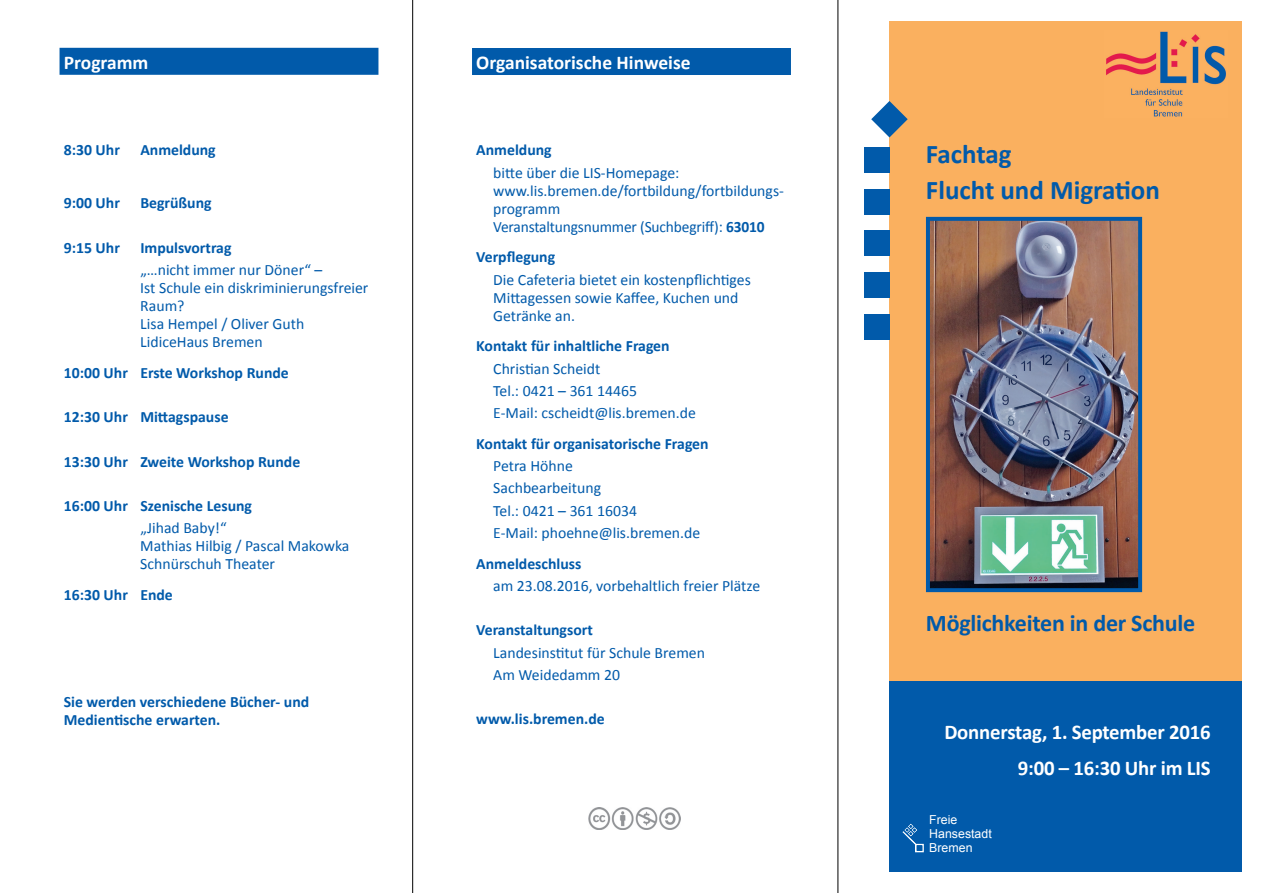
<style>
.page{position:relative;width:1263px;height:893px;background:#fff}
.page>*{position:absolute;margin:0;border:0;box-sizing:border-box;transform-origin:0 0}
.t1{font:700 27px/36px "Calibri";color:#015aaa}
.t2{font:700 24px "Calibri";letter-spacing:-.01em;color:#015aaa}
.t3{font:700 21px/36px "Calibri";letter-spacing:-.01em;color:#fff;text-align:right}
.t4{font:700 19.5px "Calibri";color:#fff}
.t5{font:15.75px/18px "Calibri";color:#015aaa}
.t6{font:700 15.75px/18px "Calibri";color:#015aaa}
.t7{font:12.3px/14.4px "Arial";color:#fff}
.s1{font-weight:700}
</style>
<div class="page">
<div style="left:889px;top:680px;width:353px;height:192px;background:#015aaa"></div>
<div style="left:889px;top:21px;width:353px;height:659px;background:#fab05f"></div>
<img style="left:902px;top:823px;width:22px;height:29px">
<svg style="left:871px;top:101px;width:37px;height:36px"></svg>
<div style="left:864px;top:147px;width:25px;height:26px;background:#015aaa"></div>
<div style="left:864px;top:189px;width:25px;height:26px;background:#015aaa"></div>
<div style="left:864px;top:230px;width:25px;height:26px;background:#015aaa"></div>
<div style="left:864px;top:272px;width:25px;height:26px;background:#015aaa"></div>
<div style="left:864px;top:314px;width:25px;height:26px;background:#015aaa"></div>
<hr style="left:412px;top:0;width:1px;height:893px;background:#000">
<hr style="left:838px;top:0;width:1px;height:893px;background:#000">
<img style="left:1106px;top:31px;width:120px;height:86px">
<div style="left:60px;top:48px;width:318px;height:27px;background:#015aaa"></div>
<div style="left:472px;top:48px;width:319px;height:27px;background:#015aaa"></div>
<img style="left:589px;top:808px;width:92px;height:21px">
<img style="left:931px;top:222px;width:206px;height:365px">
<div style="left:926px;top:217px;width:216px;height:375px;border:4px solid #015aaa"></div>
<p class="t4" style="left:64px;top:50px;width:86px">Programm</p>
<p class="t6" style="left:64px;top:141px;width:58px">8:30 Uhr</p>
<p class="t6" style="left:140px;top:141px;width:77px">Anmeldung</p>
<p class="t6" style="left:64px;top:194px;width:58px">9:00 Uhr</p>
<p class="t6" style="left:140px;top:194px;width:73px">Begrüßung</p>
<p class="t6" style="left:64px;top:238px;width:58px">9:15 Uhr</p>
<p class="t6" style="left:140px;top:238px;width:93px">Impulsvortrag</p>
<p class="t5" style="left:140px;top:261px;width:230px">„…nicht immer nur Döner“ –<br>Ist Schule ein diskriminierungsfreier<br>Raum?<br>Lisa Hempel / Oliver Guth<br>LidiceHaus Bremen</p>
<p class="t6" style="left:64px;top:363px;width:227px">10:00 Uhr Erste Workshop Runde</p>
<p class="t6" style="left:64px;top:408px;width:166px">12:30 Uhr Mittagspause</p>
<p class="t6" style="left:64px;top:452px;width:238px">13:30 Uhr Zweite Workshop Runde</p>
<p class="t6" style="left:64px;top:497px;width:190px">16:00 Uhr Szenische Lesung</p>
<p class="t5" style="left:140px;top:519px;width:211px">„Jihad Baby!“<br>Mathias Hilbig / Pascal Makowka<br>Schnürschuh Theater</p>
<p class="t6" style="left:64px;top:586px;width:111px">16:30 Uhr Ende</p>
<p class="t6" style="left:64px;top:692px;width:247px">Sie werden verschiedene Bücher- und<br>Medientische erwarten.</p>
<p class="t4" style="left:476px;top:50px;width:216px">Organisatorische Hinweise</p>
<p class="t6" style="left:476px;top:141px;width:77px">Anmeldung</p>
<p class="t5" style="left:493px;top:163px;width:292px">bitte über die LIS-Homepage: www.lis.bremen.de/fortbildung/fortbildungs&shy;programm<br>Veranstaltungsnummer (Suchbegriff): <span class="s1">63010</span></p>
<p class="t6" style="left:476px;top:248px;width:80px">Verpflegung</p>
<p class="t5" style="left:493px;top:270px;width:259px">Die Cafeteria bietet ein kostenpflichtiges<br>Mittagessen sowie Kaffee, Kuchen und<br>Getränke an.</p>
<p class="t6" style="left:476px;top:337px;width:195px">Kontakt für inhaltliche Fragen</p>
<p class="t5" style="left:493px;top:357px;width:204px;line-height:22.2px">Christian Scheidt<br>Tel.: 0421 – 361 14465<br>E-Mail: cscheidt@lis.bremen.de</p>
<p class="t6" style="left:476px;top:435px;width:234px">Kontakt für organisatorische Fragen</p>
<p class="t5" style="left:493px;top:455px;width:209px;line-height:22.2px">Petra Höhne<br>Sachbearbeitung<br>Tel.: 0421 – 361 16034<br>E-Mail: phoehne@lis.bremen.de</p>
<p class="t6" style="left:476px;top:554px;width:107px">Anmeldeschluss</p>
<p class="t5" style="left:493px;top:577px;width:268px">am 23.08.2016, vorbehaltlich freier Plätze</p>
<p class="t6" style="left:476px;top:621px;width:118px">Veranstaltungsort</p>
<p class="t5" style="left:493px;top:641px;width:213px;line-height:22.2px">Landesinstitut für Schule Bremen<br>Am Weidedamm 20</p>
<p class="t6" style="left:476px;top:710px;width:130px">www.lis.bremen.de</p>
<h1 class="t1" style="left:926px;top:136px;width:236px">Fachtag<br>Flucht und Migration</h1>
<h2 class="t2" style="left:926px;top:607px;width:271px">Möglichkeiten in der Schule</h2>
<h3 class="t3" style="left:944px;top:714px;width:268px">Donnerstag, 1. September 2016<br>9:00 – 16:30 Uhr im LIS</h3>
<p class="t7" style="left:929px;top:812px;width:64px">Freie<br>Hansestadt<br>Bremen</p>
</div>
